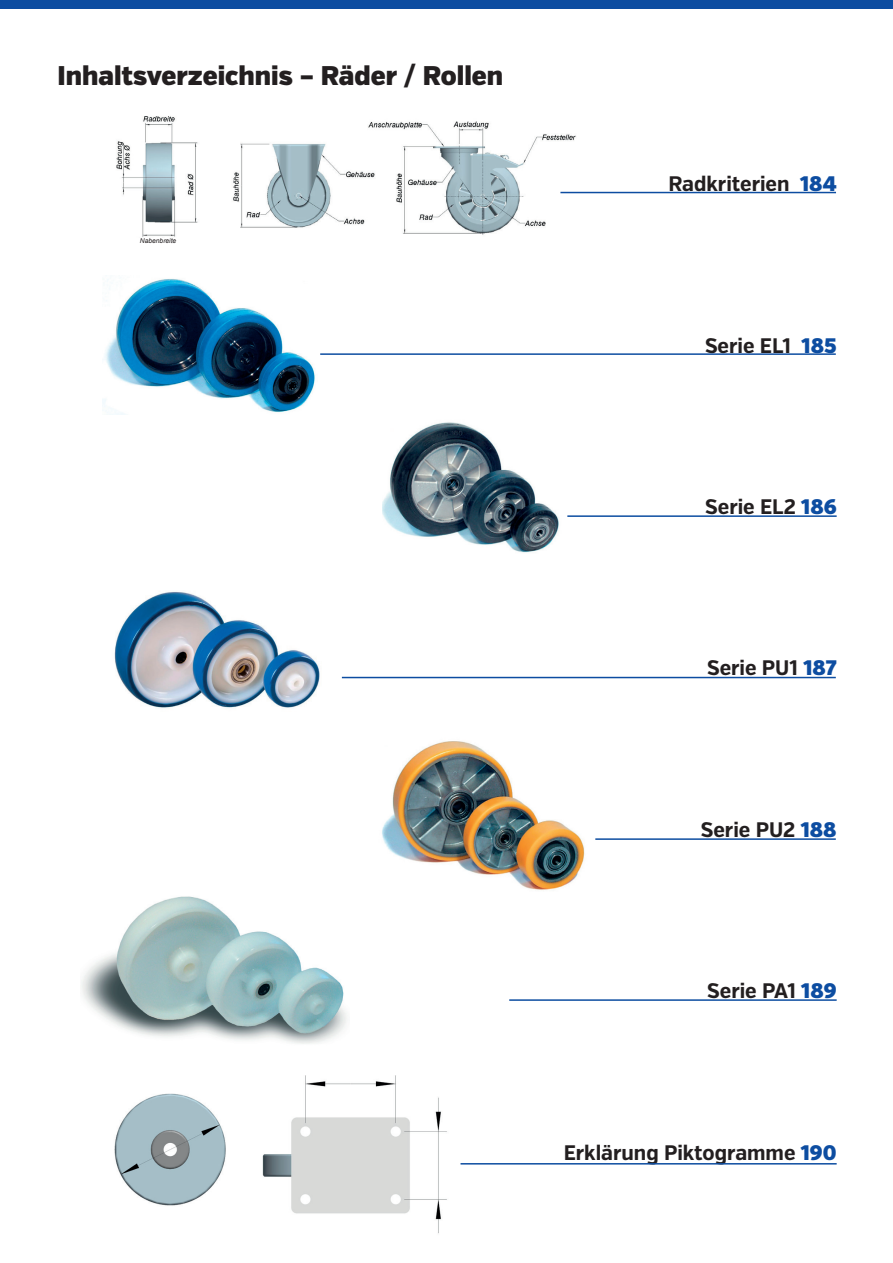
<style>
.page{position:relative;width:893px;height:1263px;background:#fff}
.page>*{position:absolute;margin:0;border:0;box-sizing:border-box;transform-origin:0 0}
.t1{font:900 27px "Verb Cond";color:#231f20}
.t2{font:700 21px "Verb Cond";color:#231f20}
.t3{font:italic 6.75px "Arial";color:#231f20}
.s1{font-weight:900;color:#0d4da1}
</style>
<div class="page">
<div style="left:0;top:0;width:893px;height:9px;background:#0d4da1"></div>
<img style="left:81px;top:896px;width:266px;height:148px">
<img style="left:382px;top:741px;width:203px;height:149px">
<img style="left:382px;top:422px;width:177px;height:131px">
<img style="left:103px;top:279px;width:212px;height:136px">
<img style="left:116px;top:116px;width:460px;height:121px">
<hr style="left:560px;top:192px;width:276px;height:1px;background:#0d4da1">
<hr style="left:320px;top:353px;width:516px;height:2px;background:#0d4da1">
<hr style="left:567px;top:515px;width:270px;height:2px;background:#0d4da1">
<hr style="left:342px;top:677px;width:494px;height:1px;background:#0d4da1">
<hr style="left:509px;top:999px;width:328px;height:2px;background:#0d4da1">
<hr style="left:595px;top:838px;width:241px;height:2px;background:#0d4da1">
<img style="left:114px;top:591px;width:206px;height:117px">
<img style="left:114px;top:1093px;width:112px;height:113px">
<img style="left:262px;top:1075px;width:185px;height:159px">
<hr style="left:460px;top:1163px;width:377px;height:1px;background:#0d4da1">
<p class="t1" style="left:57px;top:60px;width:447px">Inhaltsverzeichnis – Räder / Rollen</p>
<p class="t3" style="left:140px;top:236px;width:38px">Nabenbreite</p>
<p class="t2" style="left:668px;top:171px;width:170px">Radkriterien <span class="s1">184</span></p>
<p class="t2" style="left:705px;top:333px;width:133px">Serie EL1 <span class="s1">185</span></p>
<p class="t2" style="left:705px;top:494px;width:133px">Serie EL2 <span class="s1">186</span></p>
<p class="t2" style="left:707px;top:655px;width:131px">Serie PU1 <span class="s1">187</span></p>
<p class="t2" style="left:701px;top:817px;width:137px">Serie PU2 <span class="s1">188</span></p>
<p class="t2" style="left:707px;top:978px;width:131px">Serie PA1 <span class="s1">189</span></p>
<p class="t2" style="left:564px;top:1140px;width:274px">Erklärung Piktogramme <span class="s1">190</span></p>
</div>
